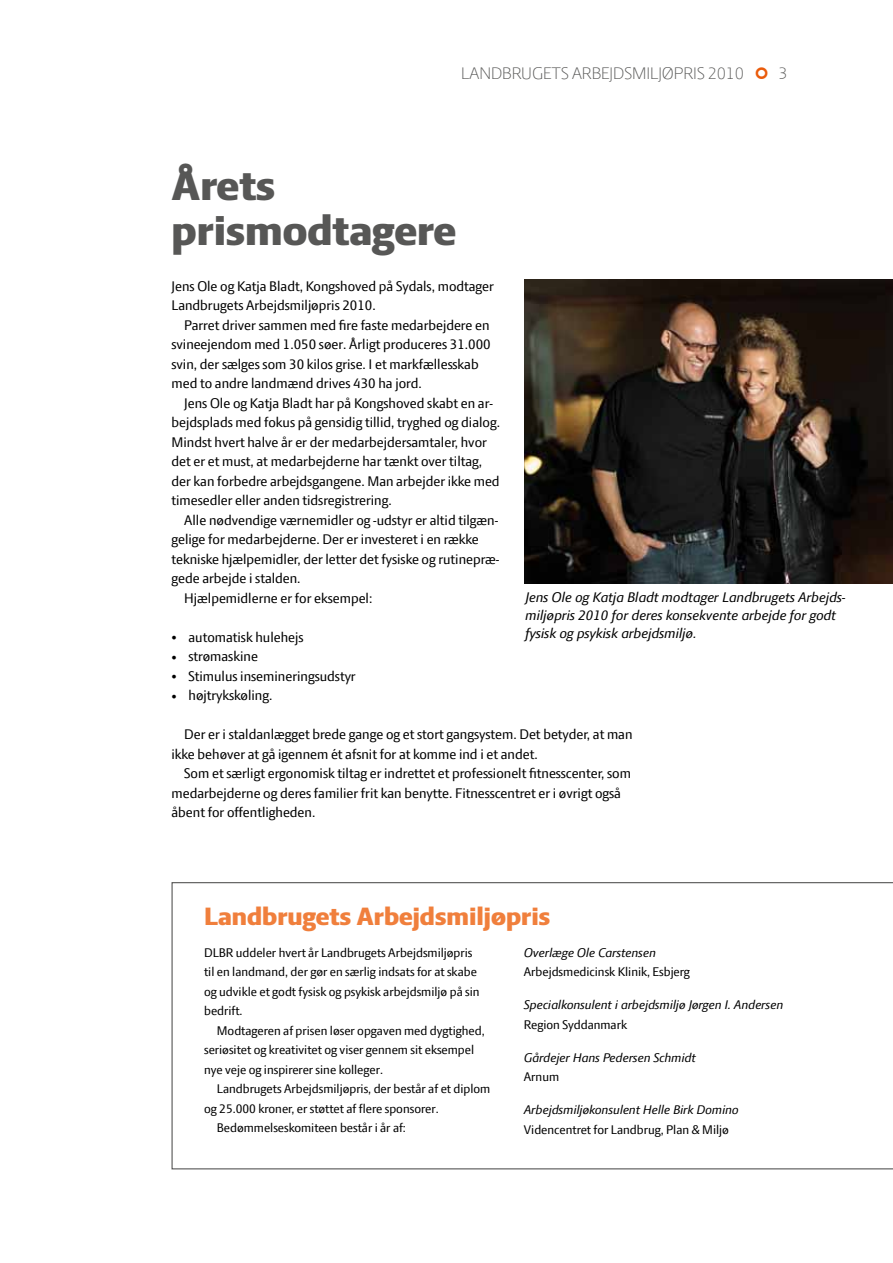
<style>
.page{position:relative;width:893px;height:1263px;background:#fff}
.page>*{position:absolute;margin:0;border:0;box-sizing:border-box;transform-origin:0 0}
.t1{font:800 45px/45px "LF Press Sans";color:#575756}
.t2{font:800 27px "LF Press Sans";color:#f07f3c}
.t3{font:300 18px "LF Press Sans";color:#575756}
.t4{font:15px/19.5px "LF Press Sans";color:#000}
.t5{font:italic 15px/18px "LF Press Sans";color:#000}
.t6{font:13.5px/19.5px "LF Press Sans";color:#000}
.t7{font:italic 13.5px "LF Press Sans";color:#000}
.s1{font-family:"Arial"}
</style>
<div class="page">
<svg style="left:171px;top:882px;width:722px;height:287px"></svg>
<img style="left:524px;top:280px;width:369px;height:304px">
<p class="t3" style="left:461px;top:63px;width:284px">LANDBRUGETS ARBEJDSMILJØPRIS 2010</p>
<p class="t3" style="left:779px;top:63px;width:10px">3</p>
<h1 class="t1" style="left:171px;top:163px;width:286px">Årets prismodtagere</h1>
<p class="t4" style="left:171px;top:276px;width:324px">Jens Ole og Katja Bladt, Kongshoved på Sydals, modtager<br>Landbrugets Arbejdsmiljøpris 2010.</p>
<p class="t4" style="left:171px;top:315px;width:321px;text-indent:13px">Parret driver sammen med fire faste medarbejdere en svineejendom med 1.050 søer. Årligt produceres 31.000 svin, der sælges som 30 kilos grise. I et markfællesskab med to andre landmænd drives 430 ha jord.</p>
<p class="t4" style="left:171px;top:393px;width:330px;text-indent:13px">Jens Ole og Katja Bladt har på Kongshoved skabt en ar&shy;bejdsplads med fokus på gensidig tillid, tryghed og dialog.<br>Mindst hvert halve år er der medarbejdersamtaler, hvor det er et must, at medarbejderne har tænkt over tiltag, der kan forbedre arbejdsgangene. Man arbejder ikke med timesedler eller anden tidsregistrering.</p>
<p class="t4" style="left:184px;top:510px;width:316px">Alle nødvendige værnemidler og -udstyr er altid tilgæn-</p>
<p class="t4" style="left:171px;top:529px;width:309px">gelige for medarbejderne. Der er investeret i en række</p>
<p class="t4" style="left:171px;top:549px;width:329px">tekniske hjælpemidler, der letter det fysiske og rutinepræ-</p>
<p class="t4" style="left:171px;top:568px;width:131px">gede arbejde i stalden.</p>
<p class="t4" style="left:184px;top:588px;width:190px">Hjælpemidlerne er for eksempel:</p>
<p class="t4" style="left:171px;top:627px;width:134px"><span class="s1">•</span> automatisk hulehejs</p>
<p class="t4" style="left:171px;top:646px;width:88px"><span class="s1">•</span> strømaskine</p>
<p class="t4" style="left:171px;top:666px;width:186px"><span class="s1">•</span> Stimulus insemineringsudstyr</p>
<p class="t4" style="left:171px;top:685px;width:102px"><span class="s1">•</span> højtrykskøling.</p>
<p class="t4" style="left:172px;top:724px;width:463px;text-indent:13px">Der er i staldanlægget brede gange og et stort gangsystem. Det betyder, at man ikke behøver at gå igennem ét afsnit for at komme ind i et andet.</p>
<p class="t4" style="left:172px;top:763px;width:461px;text-indent:13px">Som et særligt ergonomisk tiltag er indrettet et professionelt fitnesscenter, som medarbejderne og deres familier frit kan benytte. Fitnesscentret er i øvrigt også åbent for offentligheden.</p>
<p class="t5" style="left:525px;top:588px;width:322px">Jens Ole og Katja Bladt modtager Landbrugets Arbejds&shy;miljøpris 2010 for deres konsekvente arbejde for godt fysisk og psykisk arbejdsmiljø.</p>
<h2 class="t2" style="left:204px;top:901px;width:348px">Landbrugets Arbejdsmiljøpris</h2>
<p class="t7" style="left:524px;top:945px;width:133px">Overlæge Ole Carstensen</p>
<p class="t6" style="left:524px;top:962px;width:168px">Arbejdsmedicinsk Klinik, Esbjerg</p>
<p class="t7" style="left:524px;top:997px;width:261px">Specialkonsulent i arbejdsmiljø Jørgen I. Andersen</p>
<p class="t6" style="left:524px;top:1014px;width:105px">Region Syddanmark</p>
<p class="t7" style="left:524px;top:1050px;width:173px">Gårdejer Hans Pedersen Schmidt</p>
<p class="t6" style="left:524px;top:1067px;width:37px">Arnum</p>
<p class="t7" style="left:524px;top:1102px;width:216px">Arbejdsmiljøkonsulent Helle Birk Domino</p>
<p class="t6" style="left:524px;top:1119px;width:206px">Videncentret for Landbrug, Plan &amp; Miljø</p>
<p class="t6" style="left:204px;top:942px;width:277px">DLBR uddeler hvert år Landbrugets Arbejdsmiljøpris til en landmand, der gør en særlig indsats for at skabe og udvikle et godt fysisk og psykisk arbejdsmiljø på sin bedrift.</p>
<p class="t6" style="left:204px;top:1020px;width:282px;text-indent:13px">Modtageren af prisen løser opgaven med dygtighed, seriøsitet og kreativitet og viser gennem sit eksempel nye veje og inspirerer sine kolleger.</p>
<p class="t6" style="left:217px;top:1079px;width:275px">Landbrugets Arbejdsmiljøpris, der består af et diplom</p>
<p class="t6" style="left:204px;top:1098px;width:236px">og 25.000 kroner, er støttet af flere sponsorer.</p>
<p class="t6" style="left:217px;top:1118px;width:191px">Bedømmelseskomiteen består i år af:</p>
</div>
